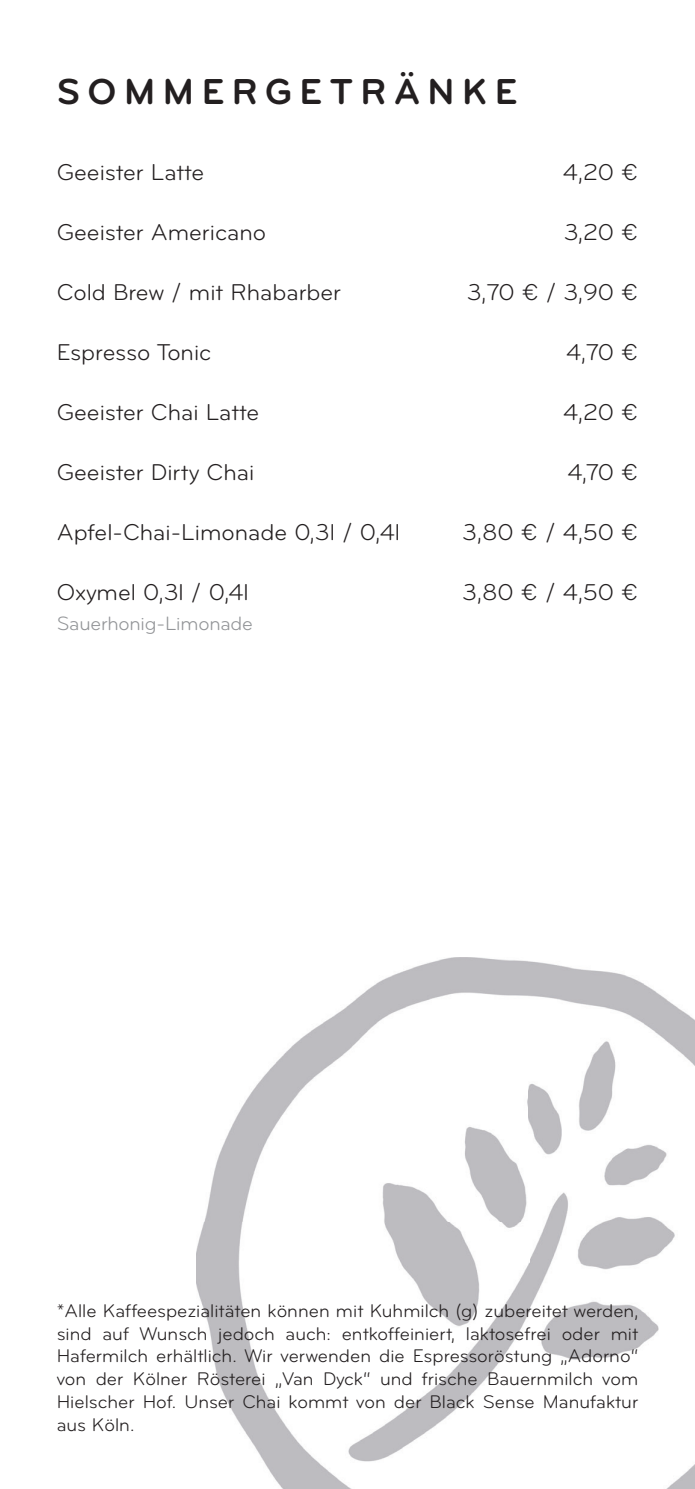
<style>
.page{position:relative;width:695px;height:1489px;background:#fff}
.page>*{position:absolute;margin:0;border:0;box-sizing:border-box;transform-origin:0 0}
.t1{font:37.5px "Bryant Bold Alternate";letter-spacing:.2em;color:#231f20}
.t2{font:23.75px "Bryant";color:#231f20}
.t3{font:20px "Bryant";letter-spacing:-.01em;color:#939598}
.t4{font:19px/22.8px "Bryant";color:#231f20;text-align:justify}
</style>
<div class="page">
<img style="left:197px;top:957px;width:497px;height:531px">
<h1 class="t1" style="left:57px;top:69px;width:462px">SOMMERGETRÄNKE</h1>
<p class="t2" style="left:57px;top:158px;width:149px">Geeister Latte</p>
<p class="t2" style="left:563px;top:158px;width:77px">4,20 €</p>
<p class="t2" style="left:57px;top:218px;width:211px">Geeister Americano</p>
<p class="t2" style="left:57px;top:278px;width:286px">Cold Brew / mit Rhabarber</p>
<p class="t2" style="left:57px;top:338px;width:156px">Espresso Tonic</p>
<p class="t2" style="left:57px;top:398px;width:204px">Geeister Chai Latte</p>
<p class="t2" style="left:57px;top:458px;width:199px">Geeister Dirty Chai</p>
<p class="t2" style="left:57px;top:518px;width:345px">Apfel-Chai-Limonade 0,3l / 0,4l</p>
<p class="t2" style="left:57px;top:578px;width:194px">Oxymel 0,3l / 0,4l</p>
<p class="t3" style="left:57px;top:611px;width:198px">Sauerhonig-Limonade</p>
<p class="t2" style="left:563px;top:218px;width:76px">3,20 €</p>
<p class="t2" style="left:467px;top:278px;width:173px">3,70 € / 3,90 €</p>
<p class="t2" style="left:566px;top:338px;width:73px">4,70 €</p>
<p class="t2" style="left:563px;top:398px;width:76px">4,20 €</p>
<p class="t2" style="left:567px;top:458px;width:72px">4,70 €</p>
<p class="t2" style="left:462px;top:518px;width:177px">3,80 € / 4,50 €</p>
<p class="t2" style="left:462px;top:578px;width:177px">3,80 € / 4,50 €</p>
<p class="t4" style="left:57px;top:1299px;width:583px">*Alle Kaffeespezialitäten können mit Kuhmilch (g) zubereitet werden, sind auf Wunsch jedoch auch: entkoffeiniert, laktosefrei oder mit Hafermilch erhältlich. Wir verwenden die Espressoröstung „Adorno“ von der Kölner Rösterei „Van Dyck“ und frische Bauernmilch vom Hielscher Hof. Unser Chai kommt von der Black Sense Manufaktur aus Köln.</p>
</div>
